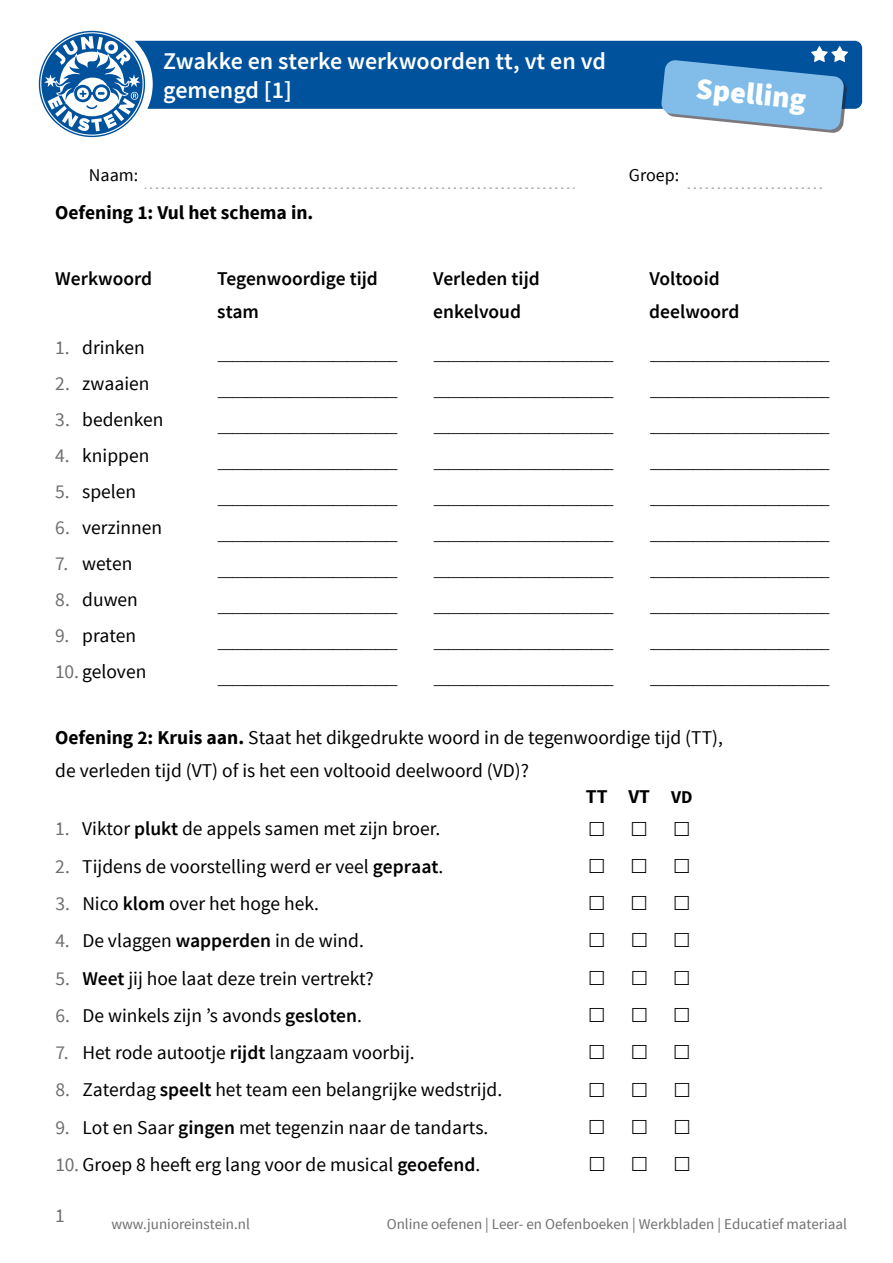
<style>
.page{position:relative;width:893px;height:1263px;background:#fff}
.page>*{position:absolute;margin:0;border:0;box-sizing:border-box;transform-origin:0 0}
.t1{font:900 30px "Source Sans Pro";color:#fff}
.t2{font:600 24px/28.5px "Source Sans Pro";color:#fff}
.t3{font:19.5px/33px "Source Sans Pro";color:#000}
.t4{font:600 19.5px "Source Sans Pro";color:#000}
.t5{font:700 19.5px "Source Sans Pro";color:#000}
.t6{font:19.5px "Source Sans Pro";color:#706f6f}
.t7{font:300 18px "Source Sans Pro";color:#000}
.t8{font:18px "Source Sans Pro";color:#000}
.t9{font:15px "Source Sans Pro";color:#706f6f}
.s1{color:#706f6f}
.s2{font-weight:700}
.s3{font-size:18px}
.s4{font-weight:600}
</style>
<div class="page">
<div style="left:54px;top:41px;width:808px;height:68px;background:#00529d;border-radius:7px"></div>
<div style="left:31px;top:23px;width:122px;height:122px;background:#fff;border-radius:50%"></div>
<svg style="left:39px;top:31px;width:106px;height:106px"></svg>
<svg style="left:144px;top:188px;width:431px;height:1px"></svg>
<svg style="left:687px;top:188px;width:135px;height:1px"></svg>
<svg style="left:661px;top:46px;width:187px;height:87px"></svg>
<h2 class="t2" style="left:163px;top:47px;width:444px">Zwakke en sterke werkwoorden tt, vt en vd gemengd [1]</h2>
<h1 class="t1" style="left:698px;top:69px;width:112px;rotate:6deg">Spelling</h1>
<p class="t8" style="left:89px;top:164px;width:51px">Naam:</p>
<p class="t8" style="left:629px;top:164px;width:52px">Groep:</p>
<p class="t5" style="left:55px;top:200px;width:260px">Oefening 1: Vul het schema in.</p>
<p class="t4" style="left:55px;top:266px;width:98px">Werkwoord</p>
<p class="t4" style="left:217px;top:266px;width:162px">Tegenwoordige tijd</p>
<p class="t4" style="left:433px;top:266px;width:108px">Verleden tijd</p>
<p class="t4" style="left:649px;top:266px;width:72px">Voltooid</p>
<p class="t4" style="left:217px;top:299px;width:43px">stam</p>
<p class="t4" style="left:433px;top:299px;width:89px">enkelvoud</p>
<p class="t4" style="left:649px;top:299px;width:92px">deelwoord</p>
<p class="t3" style="left:55px;top:331px;width:91px"><span class="s1">1.</span> drinken</p>
<p class="t7" style="left:217px;top:349px;width:182px">--------------------------------------------------</p>
<p class="t7" style="left:433px;top:349px;width:182px">--------------------------------------------------</p>
<p class="t7" style="left:649px;top:349px;width:182px">--------------------------------------------------</p>
<p class="t3" style="left:55px;top:367px;width:96px"><span class="s1">2.</span> zwaaien</p>
<p class="t7" style="left:217px;top:385px;width:182px">--------------------------------------------------</p>
<p class="t7" style="left:433px;top:385px;width:182px">--------------------------------------------------</p>
<p class="t7" style="left:649px;top:385px;width:182px">--------------------------------------------------</p>
<p class="t3" style="left:55px;top:403px;width:110px"><span class="s1">3.</span> bedenken</p>
<p class="t7" style="left:217px;top:421px;width:182px">--------------------------------------------------</p>
<p class="t7" style="left:433px;top:421px;width:182px">--------------------------------------------------</p>
<p class="t7" style="left:649px;top:421px;width:182px">--------------------------------------------------</p>
<p class="t3" style="left:55px;top:439px;width:96px"><span class="s1">4.</span> knippen</p>
<p class="t7" style="left:217px;top:457px;width:182px">--------------------------------------------------</p>
<p class="t7" style="left:433px;top:457px;width:182px">--------------------------------------------------</p>
<p class="t7" style="left:649px;top:457px;width:182px">--------------------------------------------------</p>
<p class="t3" style="left:55px;top:475px;width:82px"><span class="s1">5.</span> spelen</p>
<p class="t7" style="left:217px;top:493px;width:182px">--------------------------------------------------</p>
<p class="t7" style="left:433px;top:493px;width:182px">--------------------------------------------------</p>
<p class="t7" style="left:649px;top:493px;width:182px">--------------------------------------------------</p>
<p class="t3" style="left:55px;top:511px;width:109px"><span class="s1">6.</span> verzinnen</p>
<p class="t7" style="left:217px;top:529px;width:182px">--------------------------------------------------</p>
<p class="t7" style="left:433px;top:529px;width:182px">--------------------------------------------------</p>
<p class="t7" style="left:649px;top:529px;width:182px">--------------------------------------------------</p>
<p class="t3" style="left:55px;top:547px;width:79px"><span class="s1">7.</span> weten</p>
<p class="t7" style="left:217px;top:565px;width:182px">--------------------------------------------------</p>
<p class="t7" style="left:433px;top:565px;width:182px">--------------------------------------------------</p>
<p class="t7" style="left:649px;top:565px;width:182px">--------------------------------------------------</p>
<p class="t3" style="left:55px;top:583px;width:84px"><span class="s1">8.</span> duwen</p>
<p class="t7" style="left:217px;top:601px;width:182px">--------------------------------------------------</p>
<p class="t7" style="left:433px;top:601px;width:182px">--------------------------------------------------</p>
<p class="t7" style="left:649px;top:601px;width:182px">--------------------------------------------------</p>
<p class="t3" style="left:55px;top:619px;width:82px"><span class="s1">9.</span> praten</p>
<p class="t7" style="left:217px;top:637px;width:182px">--------------------------------------------------</p>
<p class="t7" style="left:433px;top:637px;width:182px">--------------------------------------------------</p>
<p class="t7" style="left:649px;top:637px;width:182px">--------------------------------------------------</p>
<p class="t3" style="left:55px;top:655px;width:93px"><span class="s1">10.</span> geloven</p>
<p class="t7" style="left:217px;top:673px;width:182px">--------------------------------------------------</p>
<p class="t7" style="left:433px;top:673px;width:182px">--------------------------------------------------</p>
<p class="t7" style="left:649px;top:673px;width:182px">--------------------------------------------------</p>
<p class="t3" style="left:55px;top:721px;width:669px"><span class="s2">Oefening 2: Kruis aan.</span> Staat het dikgedrukte woord in de tegenwoordige tijd (TT), de verleden tijd (VT) of is het een voltooid deelwoord (VD)?</p>
<p class="t5" style="left:586px;top:784px;width:108px">TT VT <span class="s3">VD</span></p>
<p class="t3" style="left:55px;top:813px;width:386px"><span class="s1">1.</span> Viktor <span class="s4">plukt</span> de appels samen met zijn broer.</p>
<p class="t3" style="left:55px;top:850px;width:390px"><span class="s1">2.</span> Tijdens de voorstelling werd er veel <span class="s4">gepraat</span>.</p>
<p class="t3" style="left:55px;top:887px;width:265px"><span class="s1">3.</span> Nico <span class="s4">klom</span> over het hoge hek.</p>
<p class="t3" style="left:55px;top:924px;width:310px"><span class="s1">4.</span> De vlaggen <span class="s4">wapperden</span> in de wind.</p>
<p class="t3" style="left:55px;top:962px;width:320px"><span class="s1">5.</span> <span class="s4">Weet</span> jij hoe laat deze trein vertrekt?</p>
<p class="t3" style="left:55px;top:999px;width:308px"><span class="s1">6.</span> De winkels zijn ’s avonds <span class="s4">gesloten</span>.</p>
<p class="t3" style="left:55px;top:1036px;width:361px"><span class="s1">7.</span> Het rode autootje <span class="s4">rijdt</span> langzaam voorbij.</p>
<p class="t3" style="left:55px;top:1074px;width:448px"><span class="s1">8.</span> Zaterdag <span class="s4">speelt</span> het team een belangrijke wedstrijd.</p>
<p class="t3" style="left:56px;top:1111px;width:434px"><span class="s1">9.</span> Lot en Saar <span class="s4">gingen</span> met tegenzin naar de tandarts.</p>
<p class="t3" style="left:56px;top:1148px;width:426px"><span class="s1">10.</span> Groep 8 heeft erg lang voor de musical <span class="s4">geoefend</span>.</p>
<p class="t6" style="left:55px;top:1204px;width:11px">1</p>
<p class="t9" style="left:111px;top:1214px;width:140px">www.junioreinstein.nl</p>
<p class="t9" style="left:387px;top:1214px;width:462px">Online oefenen | Leer- en Oefenboeken | Werkbladen | Educatief materiaal</p>
</div>
